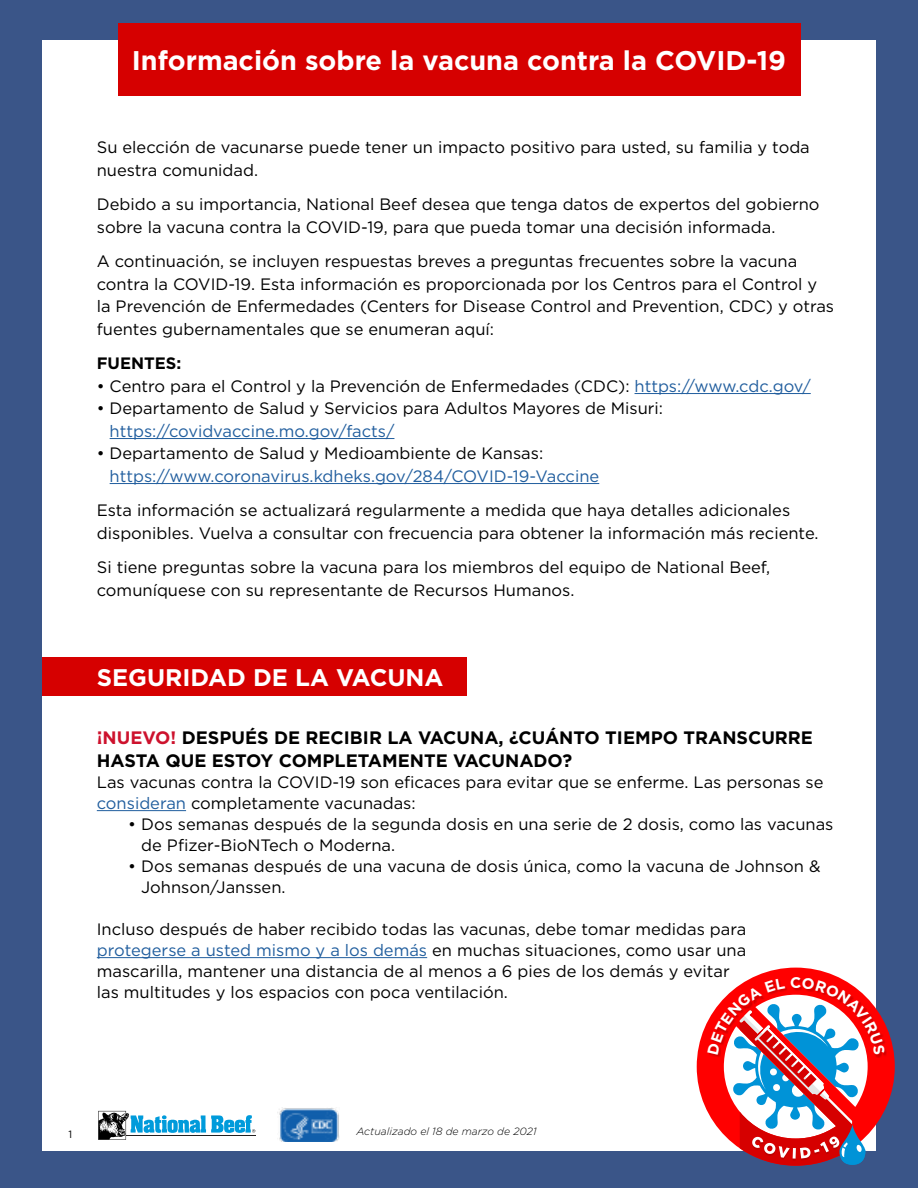
<style>
.page{position:relative;width:918px;height:1188px;background:#3a5588}
.page>*{position:absolute;margin:0;border:0;box-sizing:border-box;transform-origin:0 0}
.t1{font:700 27px "Gotham";color:#fff}
.t2{font:700 24px "Gotham";color:#fff}
.t3{font:700 18px/22.5px "Gotham";color:#000}
.t4{font:16.5px/22.5px "Gotham";color:#000}
.t5{font:16.5px "Gotham";color:#215e9e}
.t6{font:700 16.5px "Gotham";color:#000}
.t7{font:italic 300 10.5px "Gotham";color:#000}
.t8{font:10.5px "Gotham";color:#000}
.s1{color:#215e9e}
.s2{color:#cd122d}
</style>
<div class="page">
<div style="left:42px;top:40px;width:834px;height:1111px;background:#fff"></div>
<img style="left:277px;top:1108px;width:62px;height:33px">
<svg style="left:98px;top:1111px;width:157px;height:29px"></svg>
<hr style="left:635px;top:393px;width:176px;height:1px;background:#215e9e">
<hr style="left:110px;top:438px;width:284px;height:1px;background:#215e9e">
<hr style="left:110px;top:483px;width:489px;height:1px;background:#215e9e">
<hr style="left:97px;top:810px;width:89px;height:1px;background:#215e9e">
<hr style="left:97px;top:957px;width:330px;height:1px;background:#215e9e">
<div style="left:118px;top:23px;width:682px;height:73px;background:#d60000"></div>
<div style="left:42px;top:657px;width:425px;height:39px;background:#d60000"></div>
<svg style="left:697px;top:968px;width:198px;height:198px"></svg>
<h1 class="t1" style="left:132px;top:43px;width:656px">Información sobre la vacuna contra la COVID-19</h1>
<p class="t4" style="left:97px;top:136px;width:715px">Su elección de vacunarse puede tener un impacto positivo para usted, su familia y toda nuestra comunidad.</p>
<p class="t4" style="left:97px;top:193px;width:724px">Debido a su importancia, National Beef desea que tenga datos de expertos del gobierno sobre la vacuna contra la COVID-19, para que pueda tomar una decisión informada.</p>
<p class="t4" style="left:97px;top:250px;width:739px">A continuación, se incluyen respuestas breves a preguntas frecuentes sobre la vacuna contra la COVID-19. Esta información es proporcionada por los Centros para el Control y la Prevención de Enfermedades (Centers for Disease Control and Prevention, CDC) y otras fuentes gubernamentales que se enumeran aquí:</p>
<p class="t6" style="left:97px;top:353px;width:86px">FUENTES:</p>
<p class="t4" style="left:97px;top:374px;width:715px">• Centro para el Control y la Prevención de Enfermedades (CDC): <span class="s1">https://www.cdc.gov/</span></p>
<p class="t4" style="left:97px;top:397px;width:568px">• Departamento de Salud y Servicios para Adultos Mayores de Misuri:</p>
<p class="t5" style="left:110px;top:421px;width:286px">https://covidvaccine.mo.gov/facts/</p>
<p class="t4" style="left:97px;top:442px;width:448px">• Departamento de Salud y Medioambiente de Kansas:</p>
<p class="t5" style="left:110px;top:466px;width:491px">https://www.coronavirus.kdheks.gov/284/COVID-19-Vaccine</p>
<p class="t4" style="left:97px;top:499px;width:723px">Esta información se actualizará regularmente a medida que haya detalles adicionales disponibles. Vuelva a consultar con frecuencia para obtener la información más reciente.</p>
<p class="t4" style="left:97px;top:556px;width:675px">Si tiene preguntas sobre la vacuna para los miembros del equipo de National Beef, comuníquese con su representante de Recursos Humanos.</p>
<h2 class="t2" style="left:97px;top:661px;width:348px">SEGURIDAD DE LA VACUNA</h2>
<p class="t3" style="left:97px;top:727px;width:718px"><span class="s2">¡NUEVO!</span> DESPUÉS DE RECIBIR LA VACUNA, ¿CUÁNTO TIEMPO TRANSCURRE<br>HASTA QUE ESTOY COMPLETAMENTE VACUNADO?</p>
<p class="t4" style="left:97px;top:771px;width:728px;line-height:21px">Las vacunas contra la COVID-19 son eficaces para evitar que se enferme. Las personas se <span class="s1">consideran</span> completamente vacunadas:</p>
<p class="t4" style="left:141px;top:813px;width:694px;line-height:21px;text-indent:-13px">• Dos semanas después de la segunda dosis en una serie de 2 dosis, como las vacunas de Pfizer-BioNTech o Moderna.</p>
<p class="t4" style="left:141px;top:855px;width:681px;line-height:21px;text-indent:-13px">• Dos semanas después de una vacuna de dosis única, como la vacuna de Johnson &amp;<br>Johnson/Janssen.</p>
<p class="t4" style="left:97px;top:918px;width:651px;line-height:21px">Incluso después de haber recibido todas las vacunas, debe tomar medidas para <span class="s1">protegerse a usted mismo y a los demás</span> en muchas situaciones, como usar una mascarilla, mantener una distancia de al menos a 6 pies de los demás y evitar las multitudes y los espacios con poca ventilación.</p>
<p class="t8" style="left:69px;top:1127px;width:5px">1</p>
<p class="t7" style="left:357px;top:1125px;width:182px">Actualizado el 18 de marzo de 2021</p>
</div>
